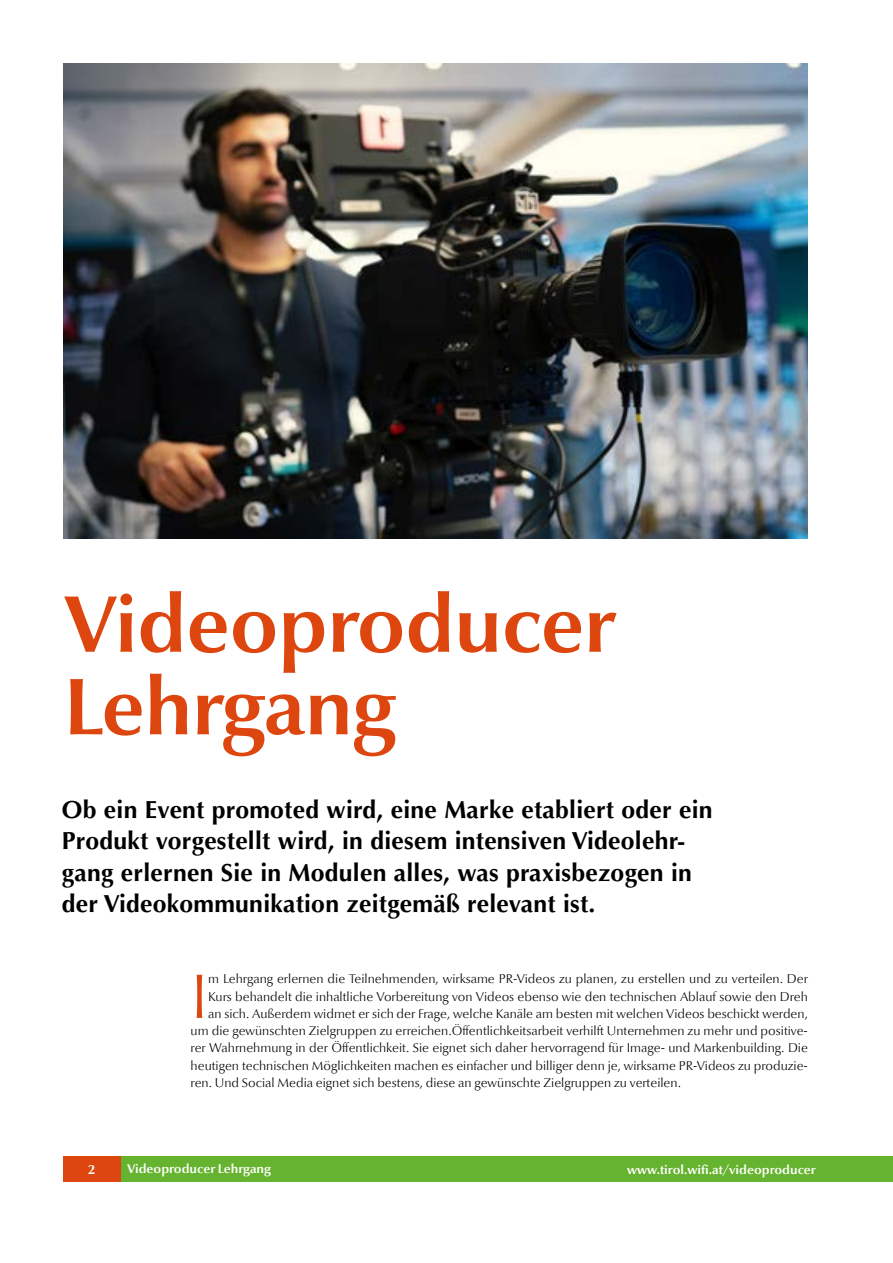
<style>
.page{position:relative;width:893px;height:1263px;background:#fff}
.page>*{position:absolute;margin:0;border:0;box-sizing:border-box;transform-origin:0 0}
.t1{font:700 81px/82.5px "Optima Nova LT";letter-spacing:-.01em;color:#dd460e}
.t2{font:300 63.3px "Optima Nova LT";color:#dd460e}
.t3{font:700 24.75px/31.5px "Optima";letter-spacing:.01em;color:#000}
.t4{font:300 12.75px "Optima Nova LT";color:#000}
.t5{font:700 12.75px "Optima Nova LT";color:#fff}
</style>
<div class="page">
<div style="left:121px;top:1156px;width:772px;height:26px;background:#65b32e"></div>
<div style="left:64px;top:1156px;width:57px;height:26px;background:#dd460e"></div>
<img style="left:64px;top:64px;width:744px;height:474px">
<h1 class="t1" style="left:64px;top:584px;width:552px">Videoproducer<br>Lehrgang</h1>
<h3 class="t3" style="left:62px;top:793px;width:652px">Ob ein Event promoted wird, eine Marke etabliert oder ein Produkt vorgestellt wird, in diesem intensiven Videolehr&shy;gang erlernen Sie in Modulen alles, was praxisbezogen in der Videokommunikation zeitgemäß relevant ist.</h3>
<h2 class="t2" style="left:191px;top:960px;width:19px">I</h2>
<p class="t4" style="left:208px;top:972px;width:601px">m Lehrgang erlernen die Teilnehmenden, wirksame PR-Videos zu planen, zu erstellen und zu verteilen. Der</p>
<p class="t4" style="left:208px;top:989px;width:601px">Kurs behandelt die inhaltliche Vorbereitung von Videos ebenso wie den technischen Ablauf sowie den Dreh</p>
<p class="t4" style="left:208px;top:1006px;width:601px">an sich. Außerdem widmet er sich der Frage, welche Kanäle am besten mit welchen Videos beschickt werden,</p>
<p class="t4" style="left:191px;top:1023px;width:619px">um die gewünschten Zielgruppen zu erreichen.Öffentlichkeitsarbeit verhilft Unternehmen zu mehr und positive-</p>
<p class="t4" style="left:191px;top:1041px;width:619px">rer Wahrnehmung in der Öffentlichkeit. Sie eignet sich daher hervorragend für Image- und Markenbuilding. Die</p>
<p class="t4" style="left:191px;top:1058px;width:619px">heutigen technischen Möglichkeiten machen es einfacher und billiger denn je, wirksame PR-Videos zu produzie-</p>
<p class="t4" style="left:191px;top:1075px;width:492px">ren. Und Social Media eignet sich bestens, diese an gewünschte Zielgruppen zu verteilen.</p>
<p class="t5" style="left:88px;top:1162px;width:9px">2</p>
<p class="t5" style="left:127px;top:1161px;width:145px">Videoproducer Lehrgang</p>
<p class="t5" style="left:627px;top:1163px;width:190px">www.tirol.wifi.at/videoproducer</p>
</div>
